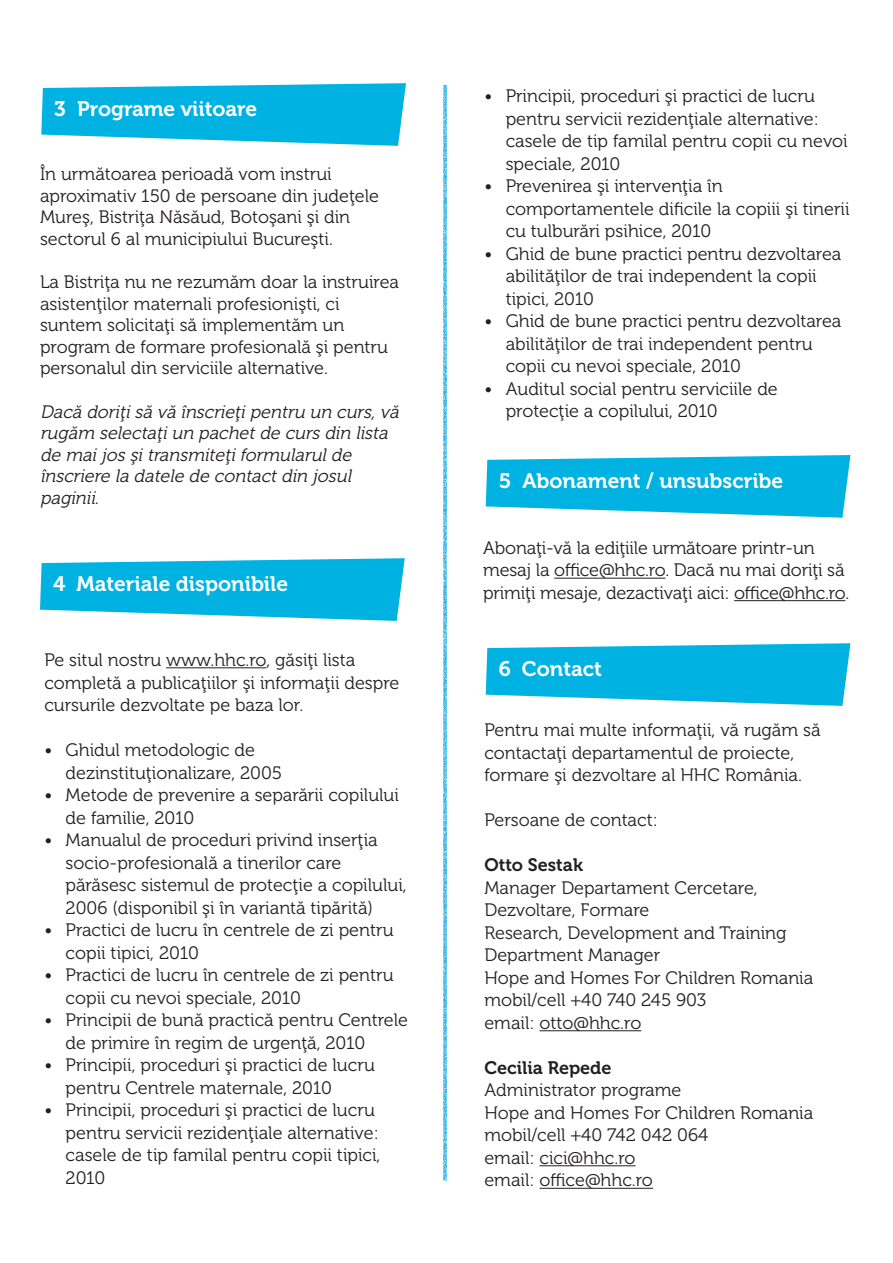
<style>
.page{position:relative;width:893px;height:1263px;background:#fff}
.page>*{position:absolute;margin:0;border:0;box-sizing:border-box;transform-origin:0 0}
.t1{font:21px "Museo For Dell 700";color:#fff}
.t2{font:18px/22.5px "Museo For Dell 300";color:#231f20}
.t3{font:italic 18px/21.6px "Museo For Dell 300";color:#231f20}
.t4{font:18px "Museo For Dell 700";color:#231f20}
</style>
<div class="page">
<img style="left:166px;top:85px;width:685px;height:1103px">
<svg style="left:41px;top:83px;width:365px;height:63px;background:#25bde6"></svg>
<svg style="left:40px;top:558px;width:365px;height:63px;background:#25bde6"></svg>
<hr style="left:166px;top:667px;width:100px;height:1px;background:#231f20">
<svg style="left:486px;top:455px;width:364px;height:63px;background:#24bce6"></svg>
<hr style="left:554px;top:578px;width:111px;height:1px;background:#231f20">
<hr style="left:734px;top:600px;width:111px;height:1px;background:#231f20">
<svg style="left:486px;top:643px;width:364px;height:63px;background:#24bce6"></svg>
<hr style="left:539px;top:1030px;width:102px;height:1px;background:#231f20">
<hr style="left:539px;top:1165px;width:96px;height:1px;background:#231f20">
<hr style="left:539px;top:1188px;width:114px;height:1px;background:#231f20">
<p class="t1" style="left:54px;top:101px;width:204px">3 Programe viitoare</p>
<p class="t2" style="left:40px;top:165px;width:340px;line-height:21.6px">În următoarea perioadă vom instrui aproximativ 150 de persoane din judeţele Mureş, Bistriţa Năsăud, Botoşani şi din sectorul 6 al municipiului Bucureşti.</p>
<p class="t2" style="left:40px;top:273px;width:361px;line-height:21.6px">La Bistriţa nu ne rezumăm doar la instruirea asistenţilor maternali profesionişti, ci suntem solicitaţi să implementăm un program de formare profesională şi pentru personalul din serviciile alternative.</p>
<p class="t3" style="left:40px;top:402px;width:363px">Dacă doriţi să vă înscrieţi pentru un curs, vă rugăm selectaţi un pachet de curs din lista de mai j os şi transmiteţi formularul de înscriere la datele de contact din j osul paginii.</p>
<p class="t1" style="left:53px;top:576px;width:237px">4 Materiale disponibile</p>
<p class="t2" style="left:44px;top:650px;width:356px">Pe situl nostru www.hhc.ro, găsiţi lista completă a publicaţiilor şi informaţii despre cursurile dezvoltate pe baza lor.</p>
<p class="t2" style="left:66px;top:740px;width:218px;text-indent:-21px">• Ghidul metodologic de dezinstituţionalizare, 2005</p>
<p class="t2" style="left:66px;top:785px;width:335px;text-indent:-21px">• Metode de prevenire a separării copilului de familie, 2010</p>
<p class="t2" style="left:66px;top:830px;width:343px;text-indent:-21px">• Manualul de proceduri privind inserţia socio-profesională a tinerilor care părăsesc sistemul de protecţie a copilului, 2006 (disponibil şi în variantă tipărită)</p>
<p class="t2" style="left:66px;top:920px;width:329px;text-indent:-21px">• Practici de lucru în centrele de zi pentru copii tipici, 2010</p>
<p class="t2" style="left:66px;top:965px;width:329px;text-indent:-21px">• Practici de lucru în centrele de zi pentru copii cu nevoi speciale, 2010</p>
<p class="t2" style="left:66px;top:1010px;width:344px;text-indent:-21px">• Principii de bună practică pentru Centrele de primire în regim de urgenţă, 2010</p>
<p class="t2" style="left:66px;top:1055px;width:311px;text-indent:-21px">• Principii, proceduri şi practici de lucru pentru Centrele maternale, 2010</p>
<p class="t2" style="left:66px;top:1100px;width:316px;text-indent:-21px">• Principii, proceduri şi practici de lucru pentru servicii rezidenţiale alternative: casele de tip familal pentru copii tipici, 2010</p>
<p class="t2" style="left:506px;top:86px;width:344px;text-indent:-21px">• Principii, proceduri şi practici de lucru pentru servicii rezidenţiale alternative: casele de tip familal pentru copii cu nevoi speciale, 2010</p>
<p class="t2" style="left:506px;top:176px;width:345px;text-indent:-21px">• Prevenirea şi intervenţia în comportamentele dificile la copiii şi tinerii cu tulburări psihice, 2010</p>
<p class="t2" style="left:506px;top:244px;width:337px;text-indent:-21px">• Ghid de bune practici pentru dezvoltarea abilităţilor de trai independent la copii tipici, 2010</p>
<p class="t2" style="left:506px;top:311px;width:337px;text-indent:-21px">• Ghid de bune practici pentru dezvoltarea abilităţilor de trai independent pentru copii cu nevoi speciale, 2010</p>
<p class="t2" style="left:506px;top:379px;width:274px;text-indent:-21px">• Auditul social pentru serviciile de protecţie a copilului, 2010</p>
<p class="t1" style="left:499px;top:473px;width:286px">5 Abonament / unsubscribe</p>
<p class="t2" style="left:483px;top:538px;width:367px">Abonaţi-vă la ediţiile următoare printr-un mesaj la office@hhc.ro. Dacă nu mai doriţi să primiţi mesaje, dezactivaţi aici: office@hhc.ro.</p>
<p class="t1" style="left:499px;top:661px;width:105px">6 Contact</p>
<p class="t2" style="left:484px;top:721px;width:338px">Pentru mai multe informaţii, vă rugăm să contactaţi departamentul de proiecte, formare şi dezvoltare al HHC România.</p>
<p class="t2" style="left:484px;top:811px;width:175px">Persoane de contact:</p>
<p class="t4" style="left:484px;top:859px;width:100px">Otto Sestak</p>
<p class="t2" style="left:484px;top:878px;width:330px">Manager Departament Cercetare,<br>Dezvoltare, Formare<br>Research, Development and Training<br>Department Manager<br>Hope and Homes For Children Romania mobil/cell +40 740 245 903<br>email: otto@hhc.ro</p>
<p class="t4" style="left:484px;top:1061px;width:129px">Cecilia Repede</p>
<p class="t2" style="left:484px;top:1081px;width:330px">Administrator programe<br>Hope and Homes For Children Romania mobil/cell +40 742 042 064<br>email: cici@hhc.ro<br>email: office@hhc.ro</p>
</div>
